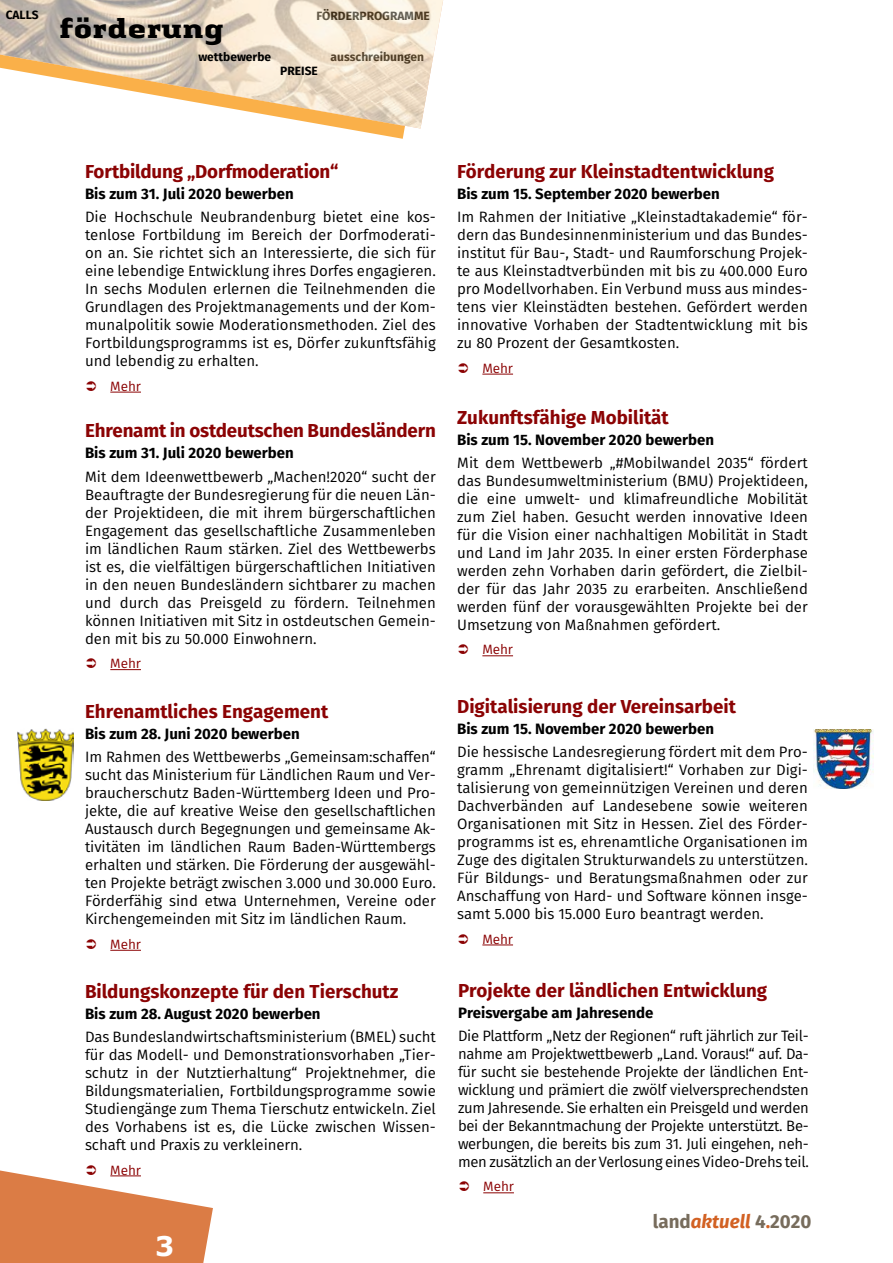
<style>
.page{position:relative;width:893px;height:1263px;background:#fff}
.page>*{position:absolute;margin:0;border:0;box-sizing:border-box;transform-origin:0 0}
.t1{font:700 30px "Authentic Serif LT";color:#000}
.t2{font:700 27px "Verdana";color:#fff}
.t3{font:700 18.75px "Fira Sans";color:#8b0304}
.t4{font:700 18.75px "Fira Sans";color:#776c5c}
.t5{font:15px/18px "Fira Sans";color:#000;text-align:justify}
.t6{font:700 15px "Fira Sans";color:#000}
.t7{font:13.5px "Fira Sans";letter-spacing:-.01em;color:#8b0304}
.t8{font:700 12px "Fira Sans";color:#000}
.s1{font-style:italic;color:#d26123}
.s2{color:#d26123}
</style>
<div class="page">
<svg style="left:342px;top:128px;width:63px;height:11px"></svg>
<img style="left:0;top:0;width:443px;height:128px">
<hr style="left:110px;top:950px;width:31px;height:1px;background:#8b0304">
<hr style="left:482px;top:374px;width:31px;height:1px;background:#8b0304">
<hr style="left:110px;top:392px;width:31px;height:1px;background:#8b0304">
<hr style="left:110px;top:669px;width:31px;height:1px;background:#8b0304">
<hr style="left:483px;top:1192px;width:31px;height:1px;background:#8b0304">
<hr style="left:482px;top:655px;width:31px;height:1px;background:#8b0304">
<hr style="left:482px;top:945px;width:31px;height:1px;background:#8b0304">
<img style="left:814px;top:730px;width:59px;height:59px">
<img style="left:18px;top:728px;width:56px;height:72px">
<svg style="left:0;top:1170px;width:213px;height:93px"></svg>
<p class="t8" style="left:6px;top:4px;width:35px">CALLS</p>
<h1 class="t1" style="left:59px;top:9px;width:166px">förderung</h1>
<p class="t8" style="left:198px;top:47px;width:74px">wettbewerbe</p>
<p class="t8" style="left:316px;top:5px;width:115px">FÖRDERPROGRAMME</p>
<p class="t8" style="left:280px;top:61px;width:39px">PREISE</p>
<p class="t8" style="left:331px;top:47px;width:95px">ausschreibungen</p>
<p class="t3" style="left:85px;top:156px;width:255px">Fortbildung „Dorfmoderation“</p>
<p class="t6" style="left:85px;top:181px;width:210px">Bis zum 31. Juli 2020 bewerben</p>
<p class="t5" style="left:85px;top:207px;width:352px">Die Hochschule Neubrandenburg bietet eine kos&shy;tenlose Fortbildung im Bereich der Dorfmoderati&shy;on an. Sie richtet sich an Interessierte, die sich für eine lebendige Entwicklung ihres Dorfes engagieren.<br>In sechs Modulen erlernen die Teilnehmenden die Grundlagen des Projektmanagements und der Kom&shy;munalpolitik sowie Moderationsmethoden. Ziel des Fortbildungsprogramms ist es, Dörfer zukunftsfähig und lebendig zu erhalten.</p>
<p class="t7" style="left:110px;top:376px;width:32px">Mehr</p>
<p class="t3" style="left:85px;top:415px;width:352px">Ehrenamt in ostdeutschen Bundesländern</p>
<p class="t6" style="left:85px;top:441px;width:210px">Bis zum 31. Juli 2020 bewerben</p>
<p class="t5" style="left:85px;top:467px;width:352px">Mit dem Ideenwettbewerb „Machen!2020“ sucht der Beauftragte der Bundesregierung für die neuen Län&shy;der Projektideen, die mit ihrem bürgerschaftlichen Engagement das gesellschaftliche Zusammenleben im ländlichen Raum stärken. Ziel des Wettbewerbs ist es, die vielfältigen bürgerschaftlichen Initiativen in den neuen Bundesländern sichtbarer zu machen und durch das Preisgeld zu fördern. Teilnehmen können Initiativen mit Sitz in ostdeutschen Gemein&shy;den mit bis zu 50.000 Einwohnern.</p>
<p class="t7" style="left:110px;top:653px;width:32px">Mehr</p>
<p class="t3" style="left:85px;top:696px;width:245px">Ehrenamtliches Engagement</p>
<p class="t6" style="left:85px;top:721px;width:216px">Bis zum 28. Juni 2020 bewerben</p>
<p class="t5" style="left:85px;top:748px;width:352px">Im Rahmen des Wettbewerbs „Gemeinsam:schaffen“ sucht das Ministerium für Ländlichen Raum und Ver&shy;braucherschutz Baden-Württemberg Ideen und Pro&shy;jekte, die auf kreative Weise den gesellschaftlichen Austausch durch Begegnungen und gemeinsame Ak&shy;tivitäten im ländlichen Raum Baden-Württembergs erhalten und stärken. Die Förderung der ausgewähl&shy;ten Projekte beträgt zwischen 3.000 und 30.000 Euro.<br>Förderfähig sind etwa Unternehmen, Vereine oder Kirchengemeinden mit Sitz im ländlichen Raum.</p>
<p class="t7" style="left:110px;top:934px;width:32px">Mehr</p>
<p class="t3" style="left:85px;top:975px;width:315px">Bildungskonzepte für den Tierschutz</p>
<p class="t6" style="left:85px;top:1001px;width:237px">Bis zum 28. August 2020 bewerben</p>
<p class="t5" style="left:85px;top:1027px;width:352px">Das Bundeslandwirtschaftsministerium (BMEL) sucht für das Modell- und Demonstrationsvorhaben „Tier&shy;schutz in der Nutztierhaltung“ Projektnehmer, die Bildungsmaterialien, Fortbildungsprogramme sowie Studiengänge zum Thema Tierschutz entwickeln. Ziel des Vorhabens ist es, die Lücke zwischen Wissen&shy;schaft und Praxis zu verkleinern.</p>
<p class="t7" style="left:110px;top:1160px;width:32px">Mehr</p>
<h2 class="t2" style="left:155px;top:1227px;width:21px">3</h2>
<p class="t3" style="left:457px;top:156px;width:318px">Förderung zur Kleinstadtentwicklung</p>
<p class="t6" style="left:457px;top:181px;width:264px">Bis zum 15. September 2020 bewerben</p>
<p class="t5" style="left:457px;top:207px;width:352px">Im Rahmen der Initiative „Kleinstadtakademie“ för&shy;dern das Bundesinnenministerium und das Bundes&shy;institut für Bau-, Stadt- und Raumforschung Projek&shy;te aus Kleinstadtverbünden mit bis zu 400.000 Euro pro Modellvorhaben. Ein Verbund muss aus mindes&shy;tens vier Kleinstädten bestehen. Gefördert werden innovative Vorhaben der Stadtentwicklung mit bis zu 80 Prozent der Gesamtkosten.</p>
<p class="t7" style="left:482px;top:358px;width:32px">Mehr</p>
<p class="t3" style="left:457px;top:401px;width:213px">Zukunftsfähige Mobilität</p>
<p class="t6" style="left:457px;top:427px;width:259px">Bis zum 15. November 2020 bewerben</p>
<p class="t5" style="left:457px;top:453px;width:352px">Mit dem Wettbewerb „#Mobilwandel 2035“ fördert das Bundesumweltministerium (BMU) Projektideen, die eine umwelt- und klimafreundliche Mobilität zum Ziel haben. Gesucht werden innovative Ideen für die Vision einer nachhaltigen Mobilität in Stadt und Land im Jahr 2035. In einer ersten Förderphase werden zehn Vorhaben darin gefördert, die Zielbil&shy;der für das Jahr 2035 zu erarbeiten. Anschließend werden fünf der vorausgewählten Projekte bei der Umsetzung von Maßnahmen gefördert.</p>
<p class="t7" style="left:482px;top:640px;width:32px">Mehr</p>
<p class="t3" style="left:457px;top:690px;width:280px">Digitalisierung der Vereinsarbeit</p>
<p class="t6" style="left:457px;top:716px;width:259px">Bis zum 15. November 2020 bewerben</p>
<p class="t5" style="left:457px;top:742px;width:352px">Die hessische Landesregierung fördert mit dem Pro&shy;gramm „Ehrenamt digitalisiert!“ Vorhaben zur Digi&shy;talisierung von gemeinnützigen Vereinen und deren Dachverbänden auf Landesebene sowie weiteren Organisationen mit Sitz in Hessen. Ziel des Förder&shy;programms ist es, ehrenamtliche Organisationen im Zuge des digitalen Strukturwandels zu unterstützen.<br>Für Bildungs- und Beratungsmaßnahmen oder zur Anschaffung von Hard- und Software können insge&shy;samt 5.000 bis 15.000 Euro beantragt werden.</p>
<p class="t7" style="left:482px;top:929px;width:32px">Mehr</p>
<p class="t3" style="left:458px;top:974px;width:311px">Projekte der ländlichen Entwicklung</p>
<p class="t6" style="left:458px;top:1000px;width:197px">Preisvergabe am Jahresende</p>
<p class="t5" style="left:458px;top:1026px;width:352px">Die Plattform „Netz der Regionen“ ruft jährlich zur Teil&shy;nahme am Projektwettbewerb „Land. Voraus!“ auf. Da&shy;für sucht sie bestehende Projekte der ländlichen Ent&shy;wicklung und prämiert die zwölf vielversprechendsten zum Jahresende. Sie erhalten ein Preisgeld und werden bei der Bekanntmachung der Projekte unterstützt. Be&shy;werbungen, die bereits bis zum 31. Juli eingehen, neh&shy;men zusätzlich an der Verlosung eines Video-Drehs teil.</p>
<p class="t7" style="left:483px;top:1177px;width:32px">Mehr</p>
<p class="t4" style="left:653px;top:1206px;width:160px">land<span class="s1">aktuell</span> 4<span class="s2">.</span>2020</p>
</div>
